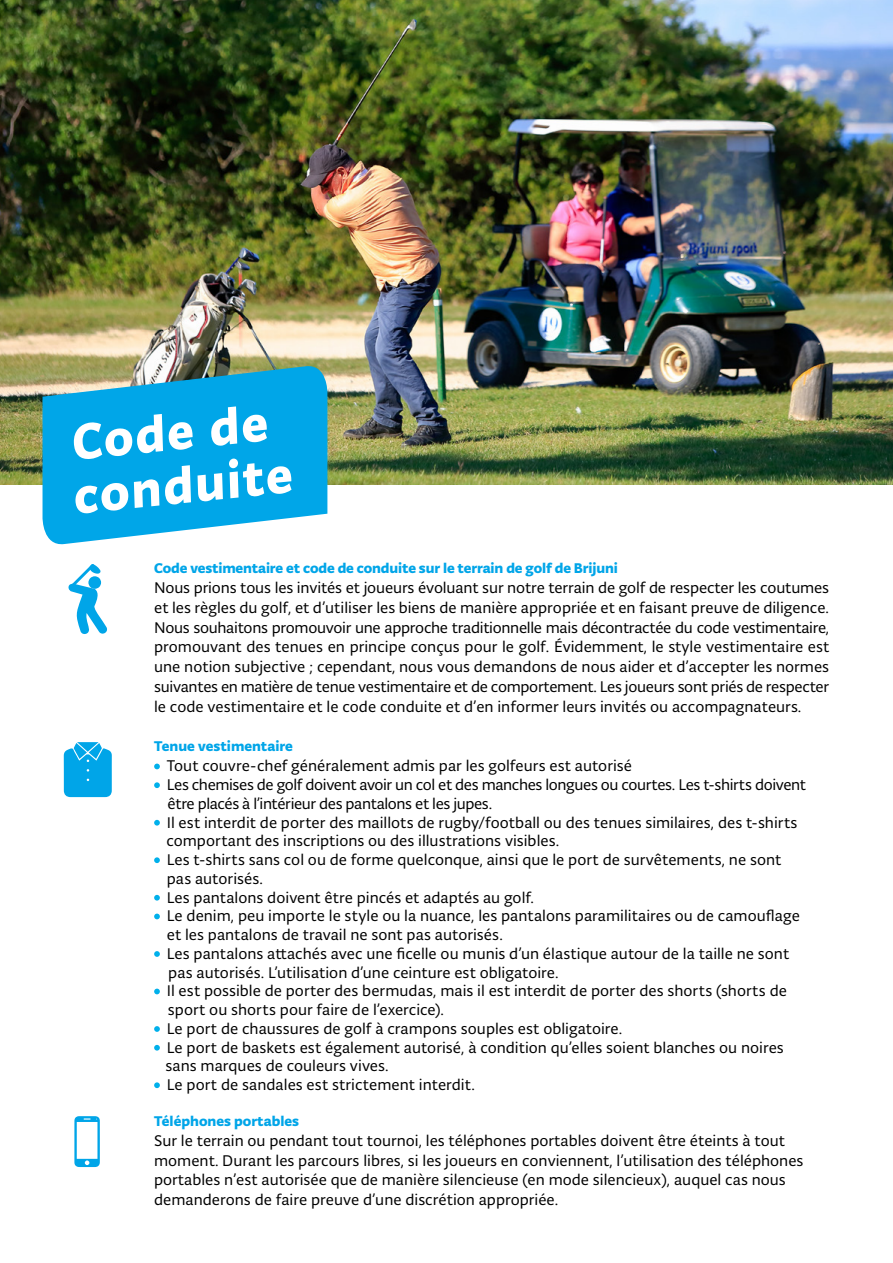
<style>
.page{position:relative;width:893px;height:1263px;background:#fff}
.page>*{position:absolute;margin:0;border:0;box-sizing:border-box;transform-origin:0 0}
.t1{font:700 54px/54px "Typonine Sans Pro";color:#fff;scale:.95 1}
.t2{font:16.5px/18.8px "Typonine Sans Pro Normal";color:#000}
.t3{font:700 15px "Typonine Sans Pro";letter-spacing:-.01em;color:#00a5e8}
</style>
<div class="page">
<svg style="left:154px;top:764px;width:6px;height:5px"></svg>
<svg style="left:154px;top:782px;width:6px;height:6px"></svg>
<svg style="left:154px;top:820px;width:6px;height:5px"></svg>
<svg style="left:154px;top:857px;width:6px;height:6px"></svg>
<svg style="left:154px;top:895px;width:6px;height:5px"></svg>
<svg style="left:154px;top:914px;width:6px;height:5px"></svg>
<svg style="left:154px;top:951px;width:6px;height:6px"></svg>
<svg style="left:154px;top:989px;width:6px;height:5px"></svg>
<svg style="left:154px;top:1026px;width:6px;height:6px"></svg>
<svg style="left:154px;top:1045px;width:6px;height:5px"></svg>
<svg style="left:154px;top:1082px;width:6px;height:6px"></svg>
<img style="left:0;top:0;width:893px;height:485px">
<svg style="left:68px;top:564px;width:39px;height:70px"></svg>
<svg style="left:43px;top:364px;width:284px;height:181px;background:#24ade0"></svg>
<svg style="left:64px;top:742px;width:48px;height:55px;background:#1dafea"></svg>
<svg style="left:74px;top:1116px;width:26px;height:51px"></svg>
<h1 class="t1" style="left:64px;top:416px;width:232px;rotate:-6deg">Code de conduite</h1>
<p class="t3" style="left:154px;top:559px;width:465px">Code vestimentaire et code de conduite sur le terrain de golf de Brijuni</p>
<p class="t2" style="left:154px;top:578px;width:677px;line-height:19.8px;text-align:justify">Nous prions tous les invités et joueurs évoluant sur notre terrain de golf de respecter les coutumes et les règles du golf, et d’utiliser les biens de manière appropriée et en faisant preuve de diligence.<br>Nous souhaitons promouvoir une approche traditionnelle mais décontractée du code vestimentaire, promouvant des tenues en principe conçus pour le golf. Évidemment, le style vestimentaire est une notion subjective ; cependant, nous vous demandons de nous aider et d’accepter les normes suivantes en matière de tenue vestimentaire et de comportement. Les joueurs sont priés de respecter le code vestimentaire et le code conduite et d’en informer leurs invités ou accompagnateurs.</p>
<p class="t3" style="left:154px;top:737px;width:140px">Tenue vestimentaire</p>
<p class="t2" style="left:165px;top:756px;width:642px">Tout couvre-chef généralement admis par les golfeurs est autorisé<br>Les chemises de golf doivent avoir un col et des manches longues ou courtes. Les t-shirts doivent être placés à l’intérieur des pantalons et les jupes.<br>Il est interdit de porter des maillots de rugby/football ou des tenues similaires, des t-shirts comportant des inscriptions ou des illustrations visibles.<br>Les t-shirts sans col ou de forme quelconque, ainsi que le port de survêtements, ne sont pas autorisés.<br>Les pantalons doivent être pincés et adaptés au golf.<br>Le denim, peu importe le style ou la nuance, les pantalons paramilitaires ou de camouflage et les pantalons de travail ne sont pas autorisés.<br>Les pantalons attachés avec une ficelle ou munis d’un élastique autour de la taille ne sont pas autorisés. L’utilisation d’une ceinture est obligatoire.<br>Il est possible de porter des bermudas, mais il est interdit de porter des shorts (shorts de sport ou shorts pour faire de l’exercice).<br>Le port de chaussures de golf à crampons souples est obligatoire.<br>Le port de baskets est également autorisé, à condition qu’elles soient blanches ou noires sans marques de couleurs vives.<br>Le port de sandales est strictement interdit.</p>
<p class="t3" style="left:154px;top:1112px;width:146px">Téléphones portables</p>
<p class="t2" style="left:154px;top:1130px;width:651px;line-height:19.8px">Sur le terrain ou pendant tout tournoi, les téléphones portables doivent être éteints à tout moment. Durant les parcours libres, si les joueurs en conviennent, l’utilisation des téléphones portables n’est autorisée que de manière silencieuse (en mode silencieux), auquel cas nous demanderons de faire preuve d’une discrétion appropriée.</p>
</div>
